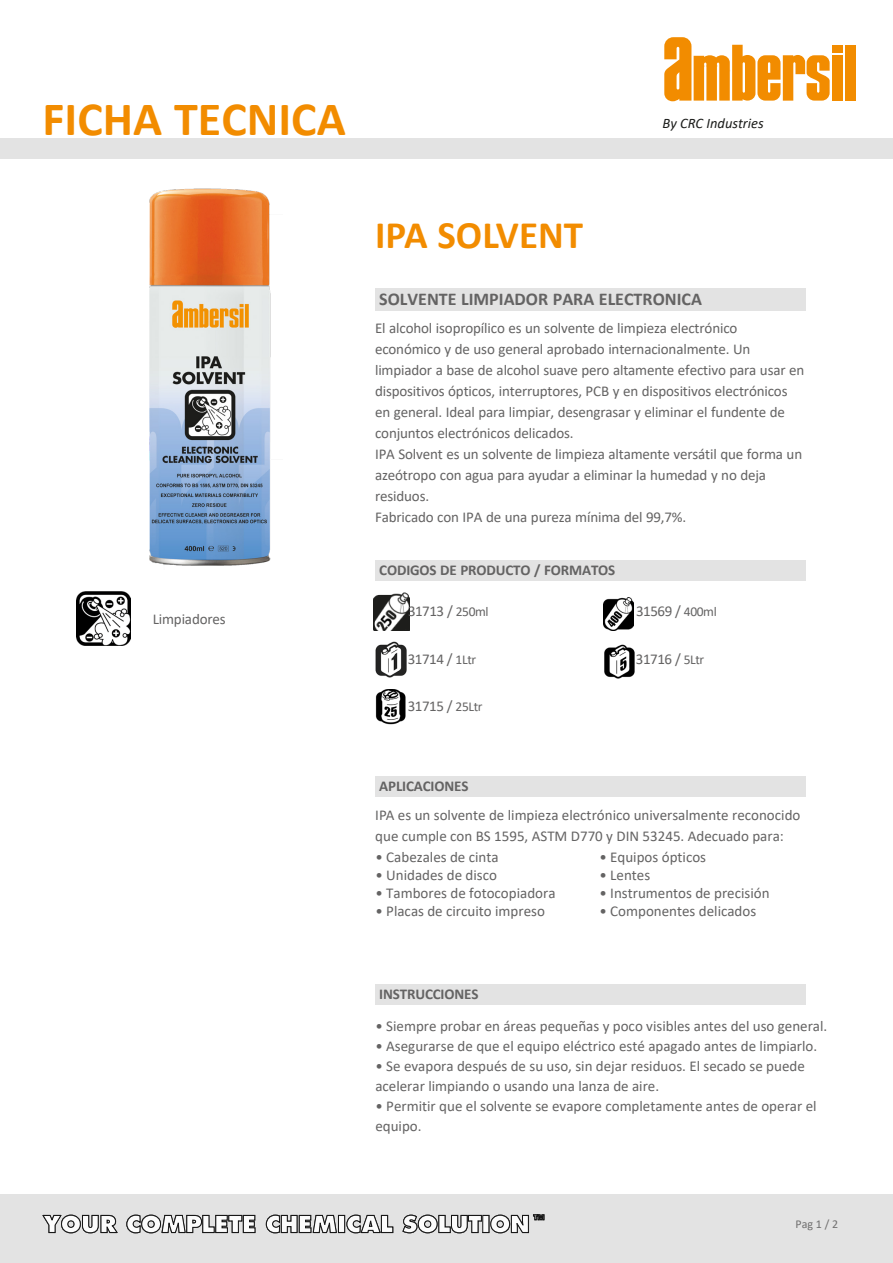
<style>
.page{position:relative;width:893px;height:1263px;background:#fff}
.page>*{position:absolute;margin:0;border:0;box-sizing:border-box;transform-origin:0 0}
.t1{font:700 48px "Calibri";color:#f28c00}
.t2{font:700 39px "Calibri";color:#f28c00}
.t3{font:700 18px "Calibri";color:#646363}
.t4{font:15px/21px "Calibri";color:#646363}
.t5{font:700 15px "Calibri";letter-spacing:-.01em;color:#646363}
.t6{font:italic 14.55px "Calibri";color:#1c1d1b}
.t7{font:12px "Calibri";color:#706f6f}
.s1{font-size:13.5px}
</style>
<div class="page">
<div style="left:375px;top:288px;width:430px;height:22px;background:#e3e3e3"></div>
<div style="left:375px;top:776px;width:430px;height:20px;background:#e3e3e3"></div>
<img style="left:149px;top:188px;width:122px;height:378px">
<div style="left:0;top:1195px;width:893px;height:68px;background:#e3e3e3"></div>
<svg style="left:42px;top:1214px;width:76px;height:19px"></svg>
<svg style="left:126px;top:1214px;width:419px;height:19px"></svg>
<div style="left:375px;top:984px;width:430px;height:21px;background:#e3e3e3"></div>
<div style="left:375px;top:560px;width:430px;height:21px;background:#e3e3e3"></div>
<img style="left:77px;top:592px;width:54px;height:54px">
<div style="left:0;top:138px;width:893px;height:21px;background:#e3e3e3"></div>
<img style="left:604px;top:597px;width:30px;height:33px">
<img style="left:373px;top:593px;width:36px;height:37px">
<img style="left:604px;top:644px;width:31px;height:35px">
<img style="left:375px;top:642px;width:32px;height:36px">
<img style="left:375px;top:689px;width:31px;height:36px">
<div style="left:845px;top:45px;width:10px;height:56px;background:#f28c00"></div>
<div style="left:832px;top:45px;width:10px;height:7px;background:#f28c00"></div>
<div style="left:832px;top:55px;width:10px;height:46px;background:#f28c00"></div>
<svg style="left:664px;top:37px;width:166px;height:64px"></svg>
<h1 class="t1" style="left:43px;top:85px;width:305px">FICHA TECNICA</h1>
<p class="t6" style="left:663px;top:114px;width:103px">By CRC Industries</p>
<p class="t4" style="left:153px;top:608px;width:75px">Limpiadores</p>
<h2 class="t2" style="left:375px;top:207px;width:209px">IPA SOLVENT</h2>
<p class="t3" style="left:379px;top:286px;width:324px">SOLVENTE LIMPIADOR PARA ELECTRONICA</p>
<p class="t4" style="left:375px;top:318px;width:431px">El alcohol isopropílico es un solvente de limpieza electrónico económico y de uso general aprobado internacionalmente. Un limpiador a base de alcohol suave pero altamente efectivo para usar en dispositivos ópticos, interruptores, PCB y en dispositivos electrónicos en general. Ideal para limpiar, desengrasar y eliminar el fundente de conjuntos electrónicos delicados.<br>IPA Solvent es un solvente de limpieza altamente versátil que forma un azeótropo con agua para ayudar a eliminar la humedad y no deja residuos.<br>Fabricado con IPA de una pureza mínima del 99,7%.</p>
<p class="t5" style="left:379px;top:560px;width:238px">CODIGOS DE PRODUCTO / FORMATOS</p>
<p class="t4" style="left:408px;top:600px;width:82px">31713 / <span class="s1">250ml</span></p>
<p class="t4" style="left:636px;top:600px;width:82px">31569 / <span class="s1">400ml</span></p>
<p class="t4" style="left:408px;top:648px;width:70px">31714 / <span class="s1">1Ltr</span></p>
<p class="t4" style="left:636px;top:648px;width:70px">31716 / <span class="s1">5Ltr</span></p>
<p class="t4" style="left:408px;top:695px;width:76px">31715 / <span class="s1">25Ltr</span></p>
<p class="t5" style="left:379px;top:775px;width:91px">APLICACIONES</p>
<p class="t4" style="left:375px;top:804px;width:427px">IPA es un solvente de limpieza electrónico universalmente reconocido que cumple con BS 1595, ASTM D770 y DIN 53245. Adecuado para:</p>
<p class="t4" style="left:375px;top:846px;width:125px">• Cabezales de cinta</p>
<p class="t4" style="left:375px;top:864px;width:123px">• Unidades de disco</p>
<p class="t4" style="left:375px;top:882px;width:182px">• Tambores de fotocopiadora</p>
<p class="t4" style="left:375px;top:900px;width:171px">• Placas de circuito impreso</p>
<p class="t5" style="left:379px;top:984px;width:101px">INSTRUCCIONES</p>
<p class="t4" style="left:599px;top:846px;width:108px">• Equipos ópticos</p>
<p class="t4" style="left:599px;top:864px;width:52px">• Lentes</p>
<p class="t4" style="left:599px;top:882px;width:172px">• Instrumentos de precisión</p>
<p class="t4" style="left:599px;top:900px;width:158px">• Componentes delicados</p>
<p class="t4" style="left:375px;top:1015px;width:453px">• Siempre probar en áreas pequeñas y poco visibles antes del uso general.</p>
<p class="t4" style="left:375px;top:1035px;width:443px">• Asegurarse de que el equipo eléctrico esté apagado antes de limpiarlo.</p>
<p class="t4" style="left:375px;top:1055px;width:431px;line-height:20.1px">• Se evapora después de su uso, sin dejar residuos. El secado se puede acelerar limpiando o usando una lanza de aire.</p>
<p class="t4" style="left:375px;top:1096px;width:443px;line-height:20.1px">• Permitir que el solvente se evapore completamente antes de operar el equipo.</p>
<p class="t7" style="left:795px;top:1215px;width:44px">Pag 1 / 2</p>
</div>
